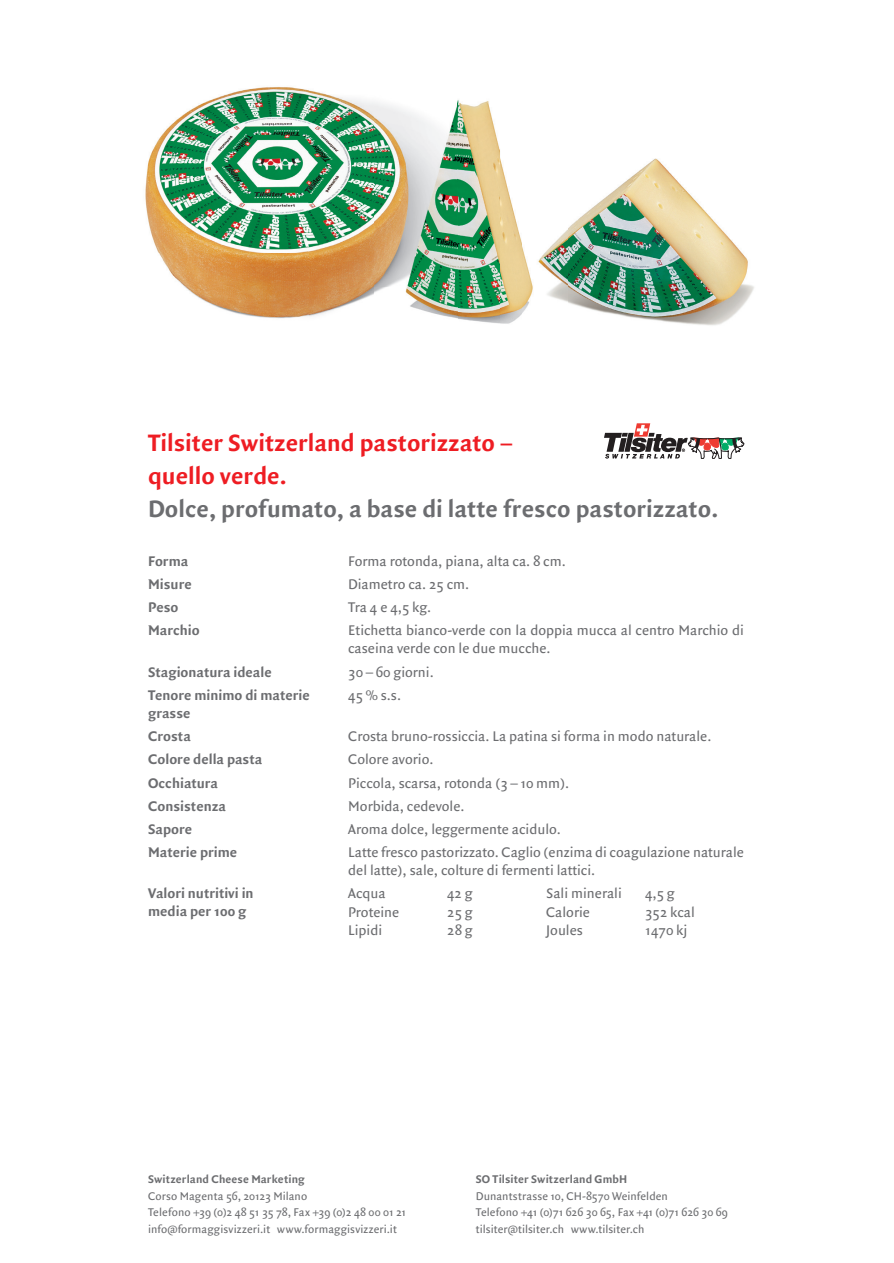
<style>
.page{position:relative;width:894px;height:1263px;background:#fff}
.page>*{position:absolute;margin:0;border:0;box-sizing:border-box;transform-origin:0 0}
.t1{font:700 25.5px "Quadraat Sans";color:#6c6d70}
.t2{font:700 25.5px/33px "Quadraat Sans";color:#ee1d23}
.t3{font:15px/18px "Quadraat Sans";color:#6c6d70}
.t4{font:700 15px/18px "Quadraat Sans";color:#6c6d70}
.t5{font:12px/16.5px "Quadraat Sans";letter-spacing:.005em;color:#6c6d70}
.t6{font:700 12px "Quadraat Sans";letter-spacing:.01em;color:#6c6d70}
</style>
<div class="page">
<img style="left:567px;top:158px;width:187px;height:167px">
<img style="left:145px;top:87px;width:229px;height:231px">
<img style="left:499px;top:147px;width:23px;height:177px">
<img style="left:522px;top:230px;width:45px;height:83px">
<img style="left:374px;top:100px;width:125px;height:224px">
<svg style="left:604px;top:423px;width:139px;height:35px"></svg>
<h1 class="t2" style="left:148px;top:427px;width:366px">Tilsiter Switzerland pastorizzato – quello verde.</h1>
<h1 class="t1" style="left:148px;top:494px;width:571px">Dolce, profumato, a base di latte fresco pastorizzato.</h1>
<p class="t4" style="left:148px;top:552px;width:42px">Forma</p>
<p class="t3" style="left:348px;top:552px;width:219px">Forma rotonda, piana, alta ca. 8 cm.</p>
<p class="t4" style="left:148px;top:575px;width:45px">Misure</p>
<p class="t3" style="left:348px;top:575px;width:122px">Diametro ca. 25 cm.</p>
<p class="t4" style="left:148px;top:598px;width:32px">Peso</p>
<p class="t3" style="left:348px;top:598px;width:85px">Tra 4 e 4,5 kg.</p>
<p class="t4" style="left:148px;top:622px;width:53px">Marchio</p>
<p class="t3" style="left:348px;top:622px;width:397px">Etichetta bianco-verde con la doppia mucca al centro Marchio di caseina verde con le due mucche.</p>
<p class="t4" style="left:148px;top:663px;width:125px">Stagionatura ideale</p>
<p class="t3" style="left:348px;top:663px;width:87px">30 – 60 giorni.</p>
<p class="t4" style="left:148px;top:686px;width:163px">Tenore minimo di materie grasse</p>
<p class="t3" style="left:348px;top:686px;width:54px">45 % s.s.</p>
<p class="t4" style="left:148px;top:727px;width:44px">Crosta</p>
<p class="t3" style="left:348px;top:727px;width:364px">Crosta bruno-rossiccia. La patina si forma in modo naturale.</p>
<p class="t4" style="left:148px;top:751px;width:116px">Colore della pasta</p>
<p class="t3" style="left:348px;top:750px;width:87px">Colore avorio.</p>
<p class="t4" style="left:148px;top:774px;width:71px">Occhiatura</p>
<p class="t3" style="left:348px;top:774px;width:222px">Piccola, scarsa, rotonda (3 – 10 mm).</p>
<p class="t4" style="left:148px;top:797px;width:79px">Consistenza</p>
<p class="t3" style="left:348px;top:797px;width:118px">Morbida, cedevole.</p>
<p class="t4" style="left:148px;top:820px;width:46px">Sapore</p>
<p class="t3" style="left:348px;top:820px;width:214px">Aroma dolce, leggermente acidulo.</p>
<p class="t4" style="left:148px;top:843px;width:91px">Materie prime</p>
<p class="t3" style="left:348px;top:843px;width:397px">Latte fresco pastorizzato. Caglio (enzima di coagulazione naturale del latte), sale, colture di fermenti lattici.</p>
<p class="t4" style="left:148px;top:885px;width:107px">Valori nutritivi in media per 100 g</p>
<p class="t3" style="left:348px;top:885px;width:39px">Acqua</p>
<p class="t3" style="left:447px;top:885px;width:27px">42 g</p>
<p class="t3" style="left:546px;top:885px;width:77px">Sali minerali</p>
<p class="t3" style="left:644px;top:885px;width:31px">4,5 g</p>
<p class="t3" style="left:348px;top:903px;width:53px">Proteine</p>
<p class="t3" style="left:447px;top:903px;width:27px">25 g</p>
<p class="t3" style="left:546px;top:903px;width:45px">Calorie</p>
<p class="t3" style="left:644px;top:903px;width:51px">352 kcal</p>
<p class="t3" style="left:348px;top:921px;width:35px">Lipidi</p>
<p class="t3" style="left:447px;top:921px;width:27px">28 g</p>
<p class="t3" style="left:546px;top:921px;width:38px">Joules</p>
<p class="t3" style="left:644px;top:921px;width:44px">1470 kj</p>
<p class="t6" style="left:148px;top:1172px;width:158px">Switzerland Cheese Marketing</p>
<p class="t5" style="left:148px;top:1187px;width:259px">Corso Magenta 56, 20123 Milano<br>Telefono +39 (0)2 48 51 35 78, Fax +39 (0)2 48 00 01 21 info@formaggisvizzeri.it www.formaggisvizzeri.it</p>
<p class="t6" style="left:475px;top:1172px;width:153px">SO Tilsiter Switzerland GmbH</p>
<p class="t5" style="left:475px;top:1187px;width:253px">Dunantstrasse 10, CH-8570 Weinfelden<br>Telefono +41 (0)71 626 30 65, Fax +41 (0)71 626 30 69 tilsiter@tilsiter.ch www.tilsiter.ch</p>
</div>
